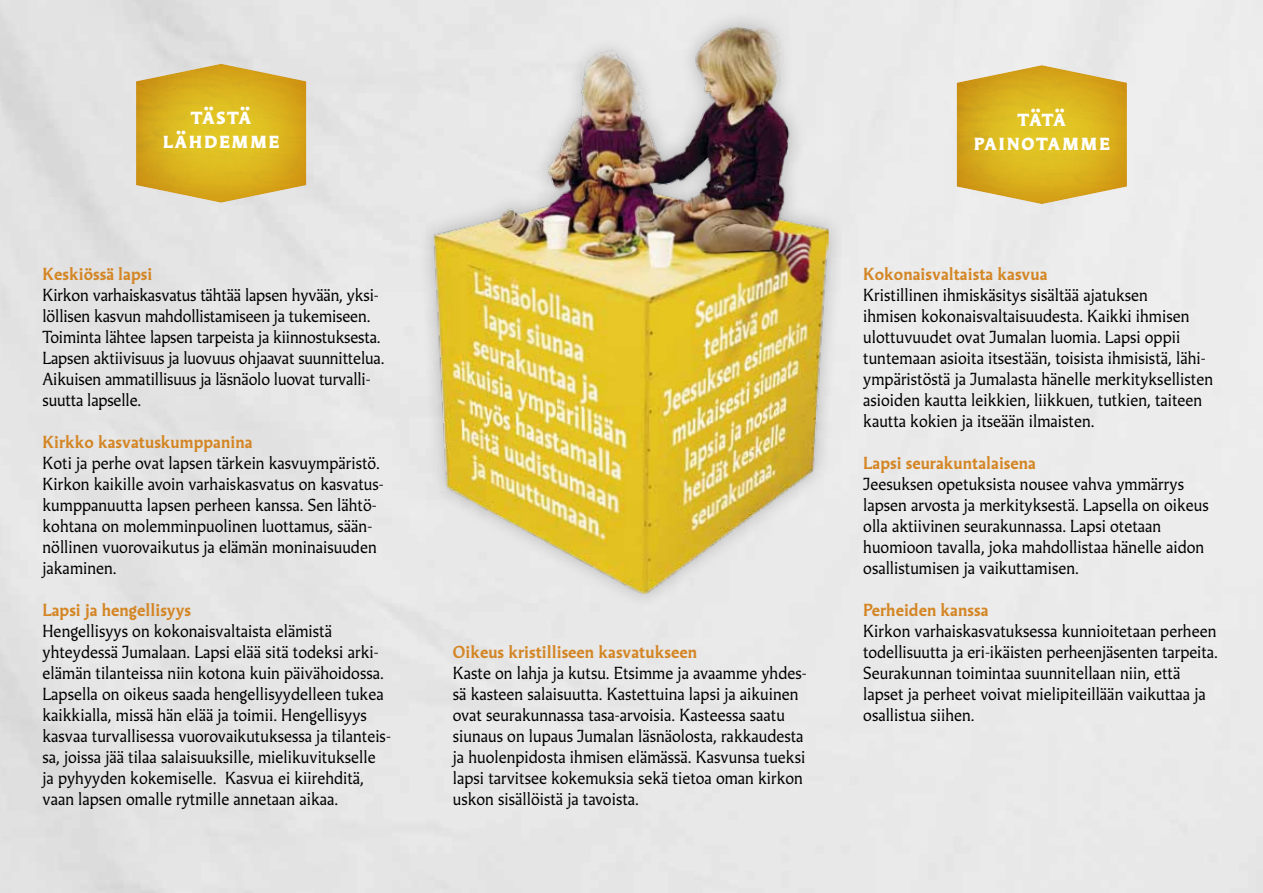
<style>
.page{position:relative;width:1263px;height:893px;background:#fff}
.page>*{position:absolute;margin:0;border:0;box-sizing:border-box;transform-origin:0 0}
.t1{font:700 24px/24px "Martti";letter-spacing:.045em;color:#fff;text-align:center}
.t2{font:16.5px/21px "Martti";color:#000}
.t3{font:700 16.5px "Martti";color:#d48625}
</style>
<div class="page">
<div style="left:135px;top:63px;width:171px;height:142px;background:#d48625;opacity:.9"></div>
<div style="left:956px;top:64px;width:171px;height:142px;background:#d48625;opacity:.9"></div>
<div style="left:416px;top:9px;width:430px;height:601px;background:#e8e8e8"></div>
<img style="left:433px;top:25px;width:397px;height:570px">
<h1 class="t1" style="left:163px;top:103px;width:118px">TÄSTÄ<br>LÄHDEMME</h1>
<h1 class="t1" style="left:973px;top:105px;width:105px">tätä painotamme</h1>
<p class="t3" style="left:43px;top:263px;width:111px">Keskiössä lapsi</p>
<p class="t2" style="left:43px;top:285px;width:344px">Kirkon varhaiskasvatus tähtää lapsen hyvään, yksi&shy;löllisen kasvun mahdollistamiseen ja tukemiseen.<br>Toiminta lähtee lapsen tarpeista ja kiinnostuksesta.<br>Lapsen aktiivisuus ja luovuus ohjaavat suunnittelua.<br>Aikuisen ammatillisuus ja läsnäolo luovat turvalli&shy;suutta lapselle.</p>
<p class="t3" style="left:43px;top:431px;width:212px">Kirkko kasvatuskumppanina</p>
<p class="t2" style="left:43px;top:453px;width:343px">Koti ja perhe ovat lapsen tärkein kasvuympäristö.<br>Kirkon kaikille avoin varhaiskasvatus on kasvatus&shy;kumppanuutta lapsen perheen kanssa. Sen lähtö&shy;kohtana on molemminpuolinen luottamus, sään&shy;nöllinen vuorovaikutus ja elämän moninaisuuden jakaminen.</p>
<p class="t3" style="left:43px;top:599px;width:150px">Lapsi ja hengellisyys</p>
<p class="t2" style="left:43px;top:621px;width:350px">Hengellisyys on kokonaisvaltaista elämistä yhteydessä Jumalaan. Lapsi elää sitä todeksi arki&shy;elämän tilanteissa niin kotona kuin päivähoidossa.<br>Lapsella on oikeus saada hengellisyydelleen tukea kaikkialla, missä hän elää ja toimii. Hengellisyys kasvaa turvallisessa vuorovaikutuksessa ja tilanteis&shy;sa, joissa jää tilaa salaisuuksille, mielikuvitukselle ja pyhyyden kokemiselle. Kasvua ei kiirehditä, vaan lapsen omalle rytmille annetaan aikaa.</p>
<p class="t3" style="left:453px;top:641px;width:246px">Oikeus kristilliseen kasvatukseen</p>
<p class="t2" style="left:453px;top:663px;width:355px">Kaste on lahja ja kutsu. Etsimme ja avaamme yhdes&shy;sä kasteen salaisuutta. Kastettuina lapsi ja aikuinen ovat seurakunnassa tasa-arvoisia. Kasteessa saatu siunaus on lupaus Jumalan läsnäolosta, rakkaudesta ja huolenpidosta ihmisen elämässä. Kasvunsa tueksi lapsi tarvitsee kokemuksia sekä tietoa oman kirkon uskon sisällöistä ja tavoista.</p>
<p class="t3" style="left:863px;top:263px;width:186px">Kokonaisvaltaista kasvua</p>
<p class="t2" style="left:863px;top:285px;width:351px">Kristillinen ihmiskäsitys sisältää ajatuksen<br>ihmisen kokonaisvaltaisuudesta. Kaikki ihmisen ulottuvuudet ovat Jumalan luomia. Lapsi oppii tuntemaan asioita itsestään, toisista ihmisistä, lähi&shy;ympäristöstä ja Jumalasta hänelle merkityksellisten asioiden kautta leikkien, liikkuen, tutkien, taiteen kautta kokien ja itseään ilmaisten.</p>
<p class="t3" style="left:863px;top:452px;width:174px">Lapsi seurakuntalaisena</p>
<p class="t2" style="left:863px;top:474px;width:347px">Jeesuksen opetuksista nousee vahva ymmärrys lapsen arvosta ja merkityksestä. Lapsella on oikeus olla aktiivinen seurakunnassa. Lapsi otetaan huomioon tavalla, joka mahdollistaa hänelle aidon osallistumisen ja vaikuttamisen.</p>
<p class="t3" style="left:863px;top:599px;width:127px">Perheiden kanssa</p>
<p class="t2" style="left:863px;top:621px;width:356px">Kirkon varhaiskasvatuksessa kunnioitetaan perheen todellisuutta ja eri-ikäisten perheenjäsenten tarpeita.<br>Seurakunnan toimintaa suunnitellaan niin, että lapset ja perheet voivat mielipiteillään vaikuttaa ja osallistua siihen.</p>
</div>
